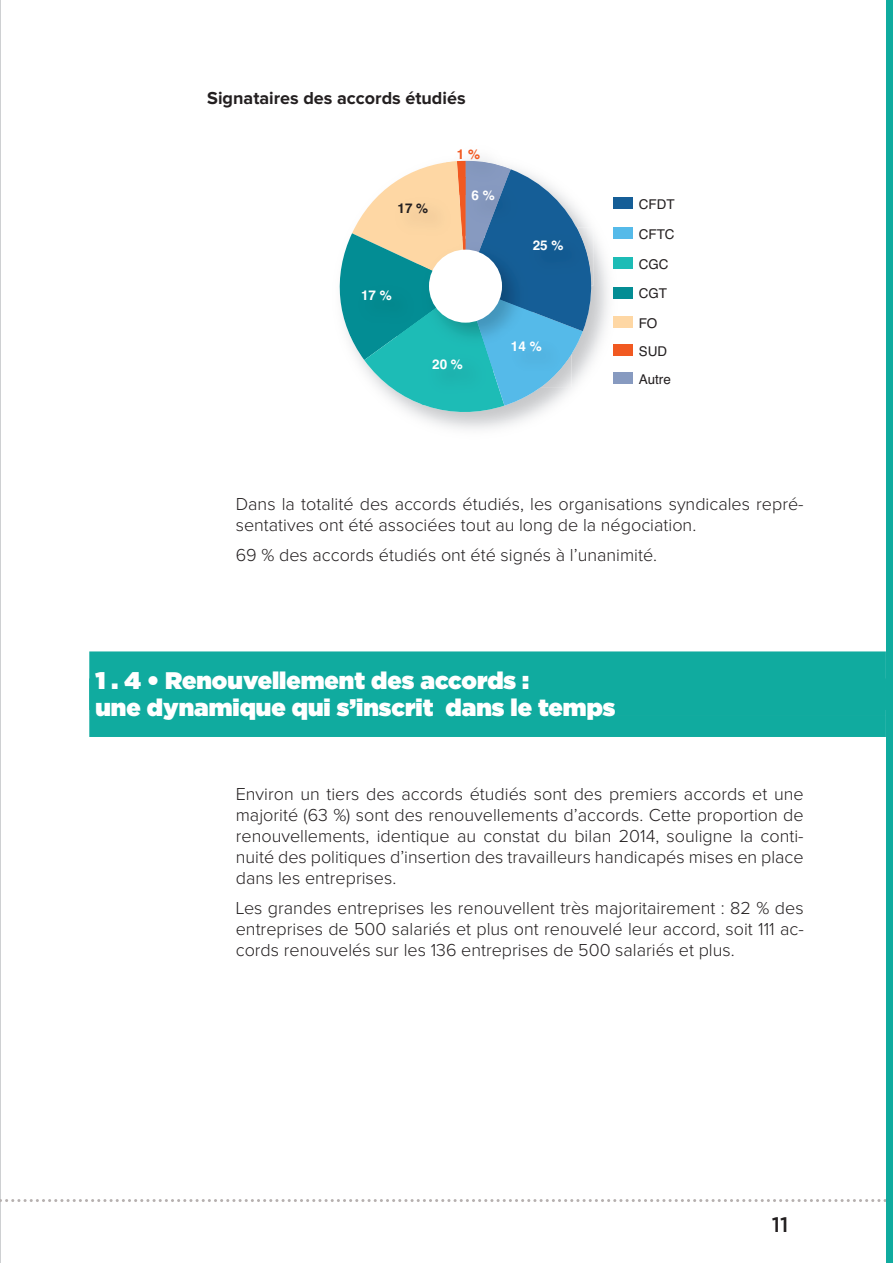
<style>
.page{position:relative;width:893px;height:1263px;background:#fff}
.page>*{position:absolute;margin:0;border:0;box-sizing:border-box;transform-origin:0 0}
.t1{font:900 24px/27px "Gotham";color:#fff}
.t2{font:500 21px "Gotham";color:#231f20}
.t3{font:300 18px/21px "Proxima Nova";color:#231f20;text-align:justify}
.t4{font:700 18px "Proxima Nova";color:#231f20}
.t5{font:13.5px/28px "Helvetica";color:#231f20}
.t6{font:700 13.5px "Helvetica";color:#fff}
.t7{font:700 13.5px "Helvetica";color:#231f20}
.t8{font:700 13.5px "Helvetica";color:#f15921}
</style>
<div class="page">
<hr style="left:0;top:0;width:1px;height:1263px;background:#9da1a5">
<svg style="left:0;top:1199px;width:887px;height:3px"></svg>
<div style="left:887px;top:0;width:6px;height:1263px;background:#10ab9f"></div>
<hr style="left:0;top:437px;width:1px;height:38px;background:#10ab9f">
<svg style="left:0;top:475px;width:1px;height:21px"></svg>
<div style="left:89px;top:651px;width:797px;height:38px;background:#10ab9f"></div>
<div style="left:89px;top:678px;width:797px;height:38px;background:#10ab9f"></div>
<div style="left:89px;top:716px;width:797px;height:21px;background:#10ab9f"></div>
<img style="left:435px;top:197px;width:186px;height:232px">
<div style="left:613px;top:198px;width:19px;height:11px;background:#155e97"></div>
<div style="left:613px;top:227px;width:19px;height:12px;background:#55bae9"></div>
<div style="left:613px;top:257px;width:19px;height:11px;background:#1dbcb6"></div>
<div style="left:613px;top:287px;width:19px;height:11px;background:#038d94"></div>
<div style="left:613px;top:316px;width:19px;height:12px;background:#fed7a4"></div>
<div style="left:613px;top:344px;width:19px;height:12px;background:#f15921"></div>
<div style="left:613px;top:372px;width:19px;height:12px;background:#879ac0"></div>
<svg style="left:339px;top:161px;width:269px;height:262px"></svg>
<img style="left:418px;top:278px;width:3px;height:40px">
<img style="left:418px;top:318px;width:3px;height:18px">
<img style="left:418px;top:239px;width:40px;height:10px">
<div style="left:429px;top:250px;width:73px;height:73px;background:#fff;border-radius:50%"></div>
<p class="t4" style="left:207px;top:89px;width:260px">Signataires des accords étudiés</p>
<p class="t7" style="left:398px;top:196px;width:32px">17 %</p>
<p class="t8" style="left:457px;top:142px;width:25px">1 %</p>
<p class="t6" style="left:472px;top:183px;width:25px">6 %</p>
<p class="t6" style="left:361px;top:283px;width:32px">17 %</p>
<p class="t6" style="left:432px;top:352px;width:32px">20 %</p>
<p class="t6" style="left:533px;top:233px;width:32px">25 %</p>
<p class="t6" style="left:511px;top:334px;width:32px">14 %</p>
<p class="t5" style="left:639px;top:190px;width:37px">CFDT</p>
<p class="t5" style="left:639px;top:220px;width:37px">CFTC</p>
<p class="t5" style="left:639px;top:249px;width:31px">CGC</p>
<p class="t5" style="left:639px;top:279px;width:30px">CGT</p>
<p class="t5" style="left:639px;top:309px;width:34px">FO<br>SUD<br>Autre</p>
<p class="t3" style="left:236px;top:494px;width:569px">Dans la totalité des accords étudiés, les organisations syndicales repré&shy;sentatives ont été associées tout au long de la négociation.</p>
<p class="t3" style="left:236px;top:545px;width:423px">69 % des accords étudiés ont été signés à l’unanimité.</p>
<h1 class="t1" style="left:95px;top:667px;width:522px">1 . 4 • Renouvellement des accords :<br>une dynamique qui s’inscrit dans le temps</h1>
<p class="t3" style="left:236px;top:784px;width:569px">Environ un tiers des accords étudiés sont des premiers accords et une majorité (63 %) sont des renouvellements d’accords. Cette proportion de renouvellements, identique au constat du bilan 2014, souligne la conti&shy;nuité des politiques d’insertion des travailleurs handicapés mises en place dans les entreprises.</p>
<p class="t3" style="left:236px;top:898px;width:569px">Les grandes entreprises les renouvellent très majoritairement : 82 % des entreprises de 500 salariés et plus ont renouvelé leur accord, soit 111 ac&shy;cords renouvelés sur les 136 entreprises de 500 salariés et plus.</p>
<p class="t2" style="left:772px;top:1211px;width:18px">11</p>
</div>
